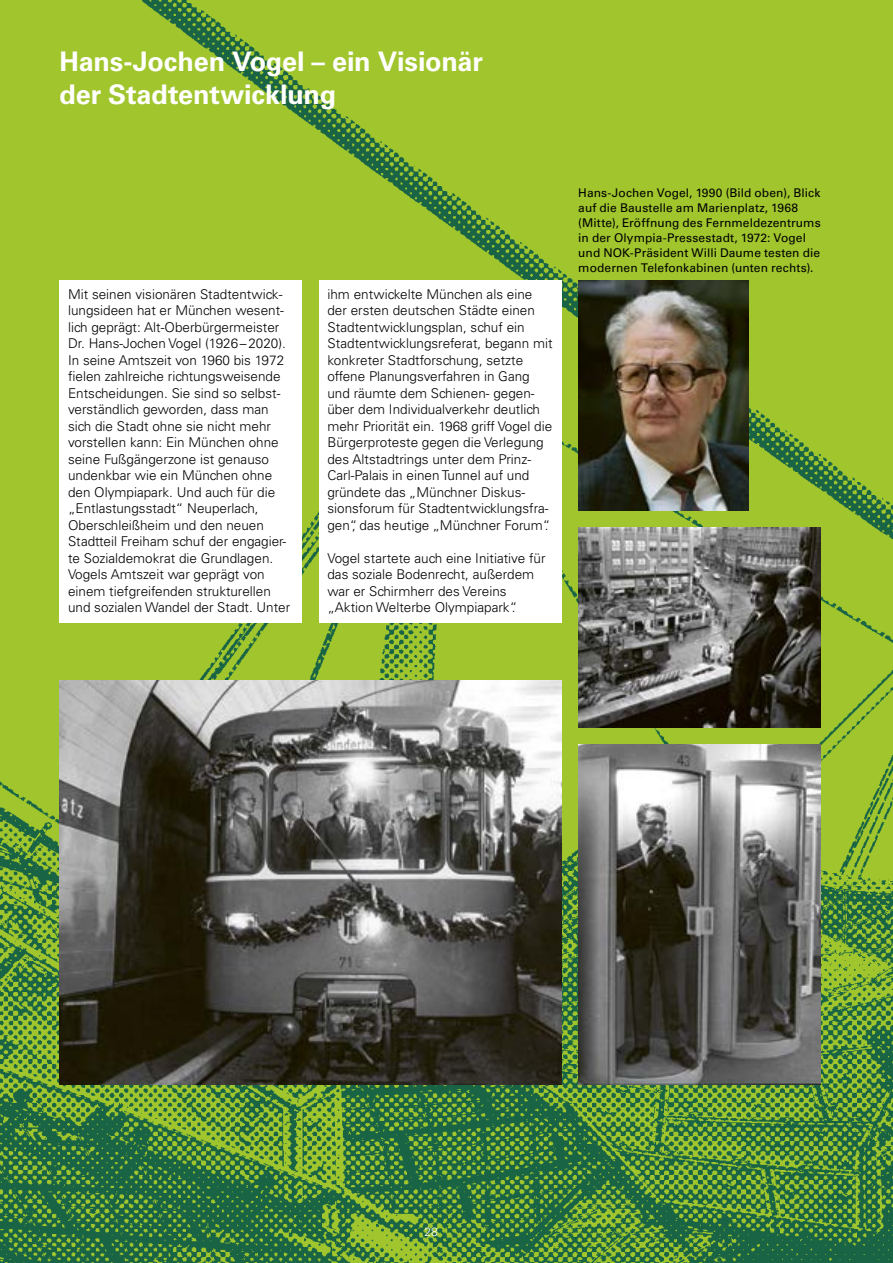
<style>
.page{position:relative;width:893px;height:1263px;background:#fff}
.page>*{position:absolute;margin:0;border:0;box-sizing:border-box;transform-origin:0 0}
.t1{font:700 27px/33px "Univers LT Std";letter-spacing:-.005em;color:#fff}
.Copy_schwarz{font:300 13.5px/16.5px "Univers LT Std";color:#000}
.BU{font:12px/15px "Univers LT Std";letter-spacing:.005em;color:#000}
.Copy_schwarz-2{font:300 12px "Univers LT Std";color:#fff}
</style>
<div class="page">
<img style="left:0;top:0;width:893px;height:1263px">
<div style="left:60px;top:281px;width:242px;height:342px;background:#fff"></div>
<div style="left:319px;top:281px;width:242px;height:342px;background:#fff"></div>
<img style="left:60px;top:680px;width:501px;height:404px">
<img style="left:578px;top:281px;width:170px;height:229px">
<img style="left:578px;top:744px;width:243px;height:340px">
<img style="left:578px;top:527px;width:243px;height:200px">
<h2 class="t1" style="left:60px;top:45px;width:425px">Hans-Jochen Vogel – ein Visionär der Stadtentwicklung</h2>
<p class="Copy_schwarz" style="left:68px;top:286px;width:220px">Mit seinen visionären Stadtentwick&shy;lungsideen hat er München wesent&shy;lich geprägt: Alt-Oberbürgermeister Dr. Hans-Jochen Vogel (1926–2020).<br>In seine Amtszeit von 1960 bis 1972 fielen zahlreiche richtungsweisende Entscheidungen. Sie sind so selbst&shy;verständlich geworden, dass man sich die Stadt ohne sie nicht mehr vorstellen kann: Ein München ohne seine Fußgängerzone ist genauso undenkbar wie ein München ohne den Olympiapark. Und auch für die „Entlastungsstadt“ Neuperlach, Oberschleißheim und den neuen Stadtteil Freiham schuf der engagier&shy;te Sozialdemokrat die Grundlagen.</p>
<p class="Copy_schwarz" style="left:68px;top:566px;width:224px">Vogels Amtszeit war geprägt von einem tiefgreifenden strukturellen und sozialen Wandel der Stadt. Unter</p>
<p class="Copy_schwarz" style="left:327px;top:286px;width:227px">ihm entwickelte München als eine der ersten deutschen Städte einen Stadtentwicklungsplan, schuf ein Stadtentwicklungsreferat, begann mit konkreter Stadtforschung, setzte offene Planungsverfahren in Gang und räumte dem Schienen- gegen&shy;über dem Individualverkehr deutlich mehr Priorität ein. 1968 griff Vogel die Bürgerproteste gegen die Verlegung des Altstadtrings unter dem Prinz-Carl-Palais in einen Tunnel auf und gründete das „Münchner Diskus&shy;sionsforum für Stadtentwicklungsfra&shy;gen“, das heutige „Münchner Forum“.</p>
<p class="Copy_schwarz" style="left:327px;top:550px;width:220px">Vogel startete auch eine Initiative für das soziale Bodenrecht, außerdem war er Schirmherr des Vereins „Aktion Welterbe Olympiapark“.</p>
<p class="BU" style="left:578px;top:185px;width:244px">Hans-Jochen Vogel, 1990 (Bild oben), Blick auf die Baustelle am Marienplatz, 1968 (Mitte), Eröffnung des Fernmeldezentrums in der Olympia-Pressestadt, 1972: Vogel und NOK-Präsident Willi Daume testen die modernen Telefonkabinen (unten rechts).</p>
<p class="Copy_schwarz-2" style="left:424px;top:1224px;width:15px">28</p>
</div>
